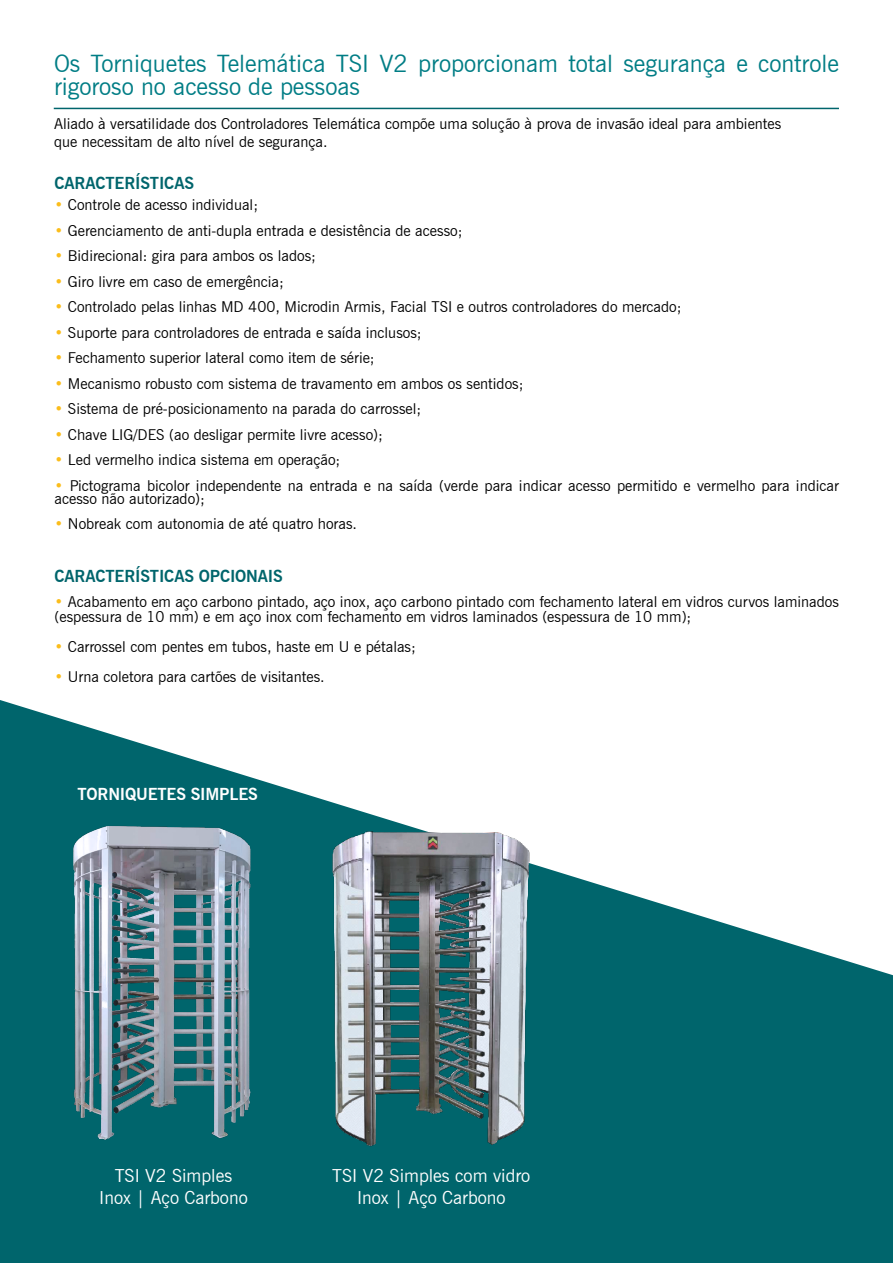
<style>
.page{position:relative;width:893px;height:1263px;background:#fff}
.page>*{position:absolute;margin:0;border:0;box-sizing:border-box;transform-origin:0 0}
.t1{font:24px/22.5px "News Gothic BT";color:#007d85}
.t2{font:18px/21.6px "News Gothic BT";color:#fff;text-align:center}
.t3{font:700 16.5px "News Gothic BT";letter-spacing:-.01em;color:#00656c}
.t4{font:700 16.5px "News Gothic BT";letter-spacing:-.01em;color:#fff}
.t5{font:15px/12.8px "News Gothic BT";color:#000}
.s1{color:#fbbd1b}
</style>
<div class="page">
<svg style="left:0;top:700px;width:893px;height:563px;fill:#00656c"></svg>
<img style="left:69px;top:818px;width:187px;height:325px">
<img style="left:328px;top:825px;width:206px;height:323px">
<hr style="left:54px;top:108px;width:785px;height:1px;background:#00656c">
<h1 class="t1" style="left:54px;top:52px;width:786px">Os Torniquetes Telemática TSI V2 proporcionam total segurança e controle rigoroso no acesso de pessoas</h1>
<p class="t5" style="left:54px;top:115px;width:729px;line-height:18px">Aliado à versatilidade dos Controladores Telemática compõe uma solução à prova de invasão ideal para ambientes que necessitam de alto nível de segurança.</p>
<p class="t3" style="left:55px;top:173px;width:141px">CARACTERÍSTICAS</p>
<p class="t5" style="left:55px;top:199px;width:205px"><span class="s1">•</span> Controle de acesso individual;</p>
<p class="t5" style="left:55px;top:224px;width:409px"><span class="s1">•</span> Gerenciamento de anti-dupla entrada e desistência de acesso;</p>
<p class="t5" style="left:55px;top:250px;width:263px"><span class="s1">•</span> Bidirecional: gira para ambos os lados;</p>
<p class="t5" style="left:55px;top:275px;width:231px"><span class="s1">•</span> Giro livre em caso de emergência;</p>
<p class="t5" style="left:55px;top:301px;width:628px"><span class="s1">•</span> Controlado pelas linhas MD 400, Microdin Armis, Facial TSI e outros controladores do mercado;</p>
<p class="t5" style="left:55px;top:326px;width:368px"><span class="s1">•</span> Suporte para controladores de entrada e saída inclusos;</p>
<p class="t5" style="left:55px;top:352px;width:321px"><span class="s1">•</span> Fechamento superior lateral como item de série;</p>
<p class="t5" style="left:55px;top:377px;width:470px"><span class="s1">•</span> Mecanismo robusto com sistema de travamento em ambos os sentidos;</p>
<p class="t5" style="left:55px;top:403px;width:368px"><span class="s1">•</span> Sistema de pré-posicionamento na parada do carrossel;</p>
<p class="t5" style="left:55px;top:428px;width:330px"><span class="s1">•</span> Chave LIG/DES (ao desligar permite livre acesso);</p>
<p class="t5" style="left:55px;top:454px;width:287px"><span class="s1">•</span> Led vermelho indica sistema em operação;</p>
<p class="t5" style="left:55px;top:479px;width:786px"><span class="s1">•</span> Pictograma bicolor independente na entrada e na saída (verde para indicar acesso permitido e vermelho para indicar acesso não autorizado);</p>
<p class="t5" style="left:55px;top:517px;width:304px"><span class="s1">•</span> Nobreak com autonomia de até quatro horas.</p>
<p class="t3" style="left:55px;top:566px;width:230px">CARACTERÍSTICAS OPCIONAIS</p>
<p class="t5" style="left:55px;top:594px;width:786px;line-height:15px"><span class="s1">•</span> Acabamento em aço carbono pintado, aço inox, aço carbono pintado com fechamento lateral em vidros curvos laminados (espessura de 10 mm) e em aço inox com fechamento em vidros laminados (espessura de 10 mm);</p>
<p class="t5" style="left:55px;top:640px;width:363px"><span class="s1">•</span> Carrossel com pentes em tubos, haste em U e pétalas;</p>
<p class="t5" style="left:55px;top:670px;width:272px"><span class="s1">•</span> Urna coletora para cartões de visitantes.</p>
<p class="t4" style="left:77px;top:784px;width:182px">TORNIQUETES SIMPLES</p>
<p class="t2" style="left:99px;top:1165px;width:150px">TSI V2 Simples<br>Inox | Aço Carbono</p>
<p class="t2" style="left:332px;top:1165px;width:200px">TSI V2 Simples com vidro<br>Inox | Aço Carbono</p>
</div>
